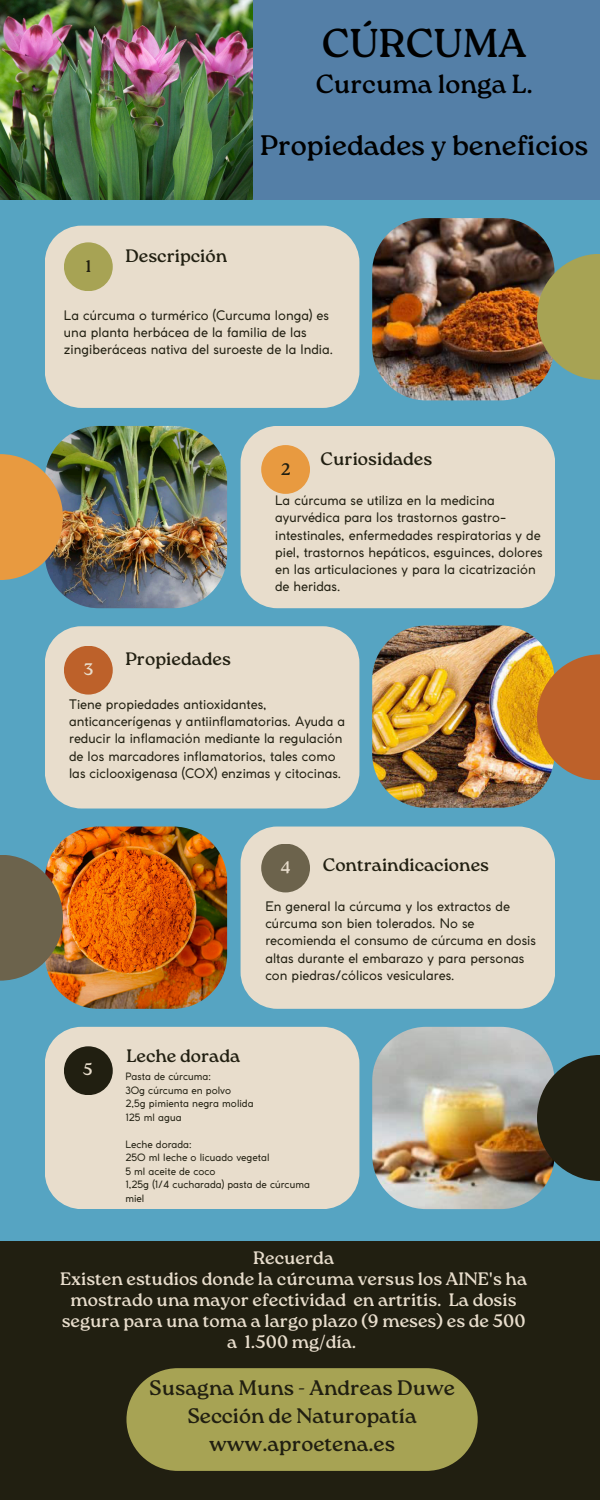
<style>
.page{position:relative;width:600px;height:1500px;background:#56a4c2}
.page>*{position:absolute;margin:0;border:0;box-sizing:border-box;transform-origin:0 0}
.t1{font:40.2px "Roca One";color:#000}
.t2{font:28.2px "Roca One";color:#000}
.t3{font:26.2px "Roca One";color:#000}
.t4{font:21px/27.8px "Roca One";color:#211f11;text-align:center}
.t5{font:18px/21px "Roca One";color:#e8ddcc;text-align:center}
.t6{font:18px "Roca One";color:#211f11}
.t7{font:16.7px "Roca One";color:#e8ddcc}
.t8{font:16.7px "Roca One";color:#211f11}
.t9{font:13px/17.2px "Coco Gothic";color:#211f11}
.t10{font:10px "Coco Gothic";color:#211f11}
</style>
<div class="page">
<div style="left:241px;top:426px;width:314px;height:182px;background:#e8ddcc"></div>
<div style="left:241px;top:827px;width:314px;height:182px;background:#e8ddcc"></div>
<div style="left:45px;top:226px;width:314px;height:182px;background:#e8ddcc"></div>
<div style="left:45px;top:626px;width:314px;height:183px;background:#e8ddcc"></div>
<div style="left:45px;top:1027px;width:314px;height:182px;background:#e8ddcc"></div>
<img style="left:45px;top:827px;width:182px;height:182px;border-radius:54px">
<div style="left:64px;top:242px;width:49px;height:49px;background:#a7a354;border-radius:50%"></div>
<div style="left:261px;top:445px;width:49px;height:49px;background:#e89a40;border-radius:50%"></div>
<div style="left:64px;top:646px;width:49px;height:49px;background:#bd612a;border-radius:50%"></div>
<div style="left:261px;top:844px;width:49px;height:48px;background:#6c634c;border-radius:50%"></div>
<div style="left:64px;top:1046px;width:49px;height:49px;background:#211f11;border-radius:50%"></div>
<div style="left:0;top:0;width:600px;height:200px;background:#547fa7"></div>
<img style="left:0;top:855px;width:63px;height:126px">
<img style="left:45px;top:426px;width:182px;height:182px;border-radius:54px">
<img style="left:372px;top:218px;width:182px;height:182px;border-radius:54px">
<img style="left:372px;top:625px;width:182px;height:183px;border-radius:54px">
<svg style="left:537px;top:654px;width:63px;height:126px;background:#b87036"></svg>
<img style="left:372px;top:1027px;width:182px;height:182px;border-radius:54px">
<svg style="left:0;top:454px;width:63px;height:126px;background:#c9934e"></svg>
<svg style="left:537px;top:254px;width:63px;height:126px;background:#989758"></svg>
<svg style="left:537px;top:1055px;width:63px;height:126px;background:#34362c"></svg>
<div style="left:0;top:1242px;width:600px;height:258px;background:#211f11"></div>
<svg style="left:126px;top:1368px;width:352px;height:103px;background:#9d9a4f"></svg>
<img style="left:0;top:0;width:253px;height:200px">
<h1 class="t8" style="left:85px;top:256px;width:7px">1</h1>
<p class="t1" style="left:322px;top:20px;width:207px">CÚRCUMA</p>
<p class="t3" style="left:316px;top:69px;width:219px">Curcuma longa L.</p>
<p class="t2" style="left:260px;top:128px;width:330px">Propiedades y beneficios</p>
<h4 class="t6" style="left:125px;top:245px;width:103px">Descripción</h4>
<p class="t9" style="left:64px;top:308px;width:271px">La cúrcuma o turmérico (Curcuma longa) es una planta herbácea de la familia de las zingiberáceas nativa del suroeste de la India.</p>
<h1 class="t8" style="left:281px;top:459px;width:11px">2</h1>
<p class="t6" style="left:321px;top:449px;width:113px">Curiosidades</p>
<p class="t7" style="left:83px;top:660px;width:12px">3</p>
<p class="t6" style="left:125px;top:648px;width:107px">Propiedades</p>
<h3 class="t9" style="left:275px;top:493px;width:269px">La cú rcuma se utiliza en la medicina ayurvédica para los trastornos gastro&shy;intestinales, enfermedades respiratorias y de piel, trastornos hepáticos, esguinces, dolores en las articulaciones y para la cicatrización de heridas.</h3>
<p class="t9" style="left:69px;top:697px;width:278px">Tiene propiedades antioxidantes, anticancerígenas y antiinflamatorias. Ayuda a reducir la inflamación mediante la regulación de los marcadores inflamatorios, tales como las ciclooxigenasa (COX) enzimas y citocinas.</p>
<h3 class="t7" style="left:281px;top:858px;width:12px">4</h3>
<h3 class="t6" style="left:323px;top:854px;width:168px">Contraindicaciones</h3>
<h4 class="t7" style="left:83px;top:1060px;width:11px">5</h4>
<h3 class="t9" style="left:265px;top:899px;width:272px">En general la cúrcuma y los extractos de cúrcuma son bien tolerados. No se recomienda el consumo de cúrcuma en dosis altas durante el embarazo y para personas con piedras/cólicos vesiculares.</h3>
<h4 class="t6" style="left:126px;top:1046px;width:115px">Leche dorada</h4>
<p class="t10" style="left:125px;top:1073px;width:87px">Pasta de cúrcuma:</p>
<p class="t10" style="left:125px;top:1086px;width:107px">30g cúrcuma en polvo</p>
<p class="t10" style="left:125px;top:1100px;width:130px">2,5g pimienta negra molida</p>
<p class="t10" style="left:125px;top:1113px;width:58px">125 ml agua</p>
<p class="t10" style="left:125px;top:1140px;width:68px">Leche dorada:</p>
<p class="t10" style="left:125px;top:1154px;width:146px">250 ml leche o licuado vegetal</p>
<p class="t10" style="left:125px;top:1167px;width:92px">5 ml aceite de coco</p>
<p class="t10" style="left:125px;top:1181px;width:186px">1,25g (1/4 cucharada) pasta de cúrcuma</p>
<p class="t10" style="left:125px;top:1194px;width:21px">miel</p>
<h2 class="t5" style="left:60px;top:1247px;width:469px">Recuerda<br>Existen estudios donde la cúrcuma versus los AINE's ha mostrado una mayor efectividad en artritis. La dosis segura para una toma a largo plazo (9 meses) es de 500 a 1.500 mg/día.</h2>
<h4 class="t4" style="left:149px;top:1374px;width:307px">Susagna Muns - Andreas Duwe<br>Sección de Naturopatía www.aproetena.es</h4>
</div>
